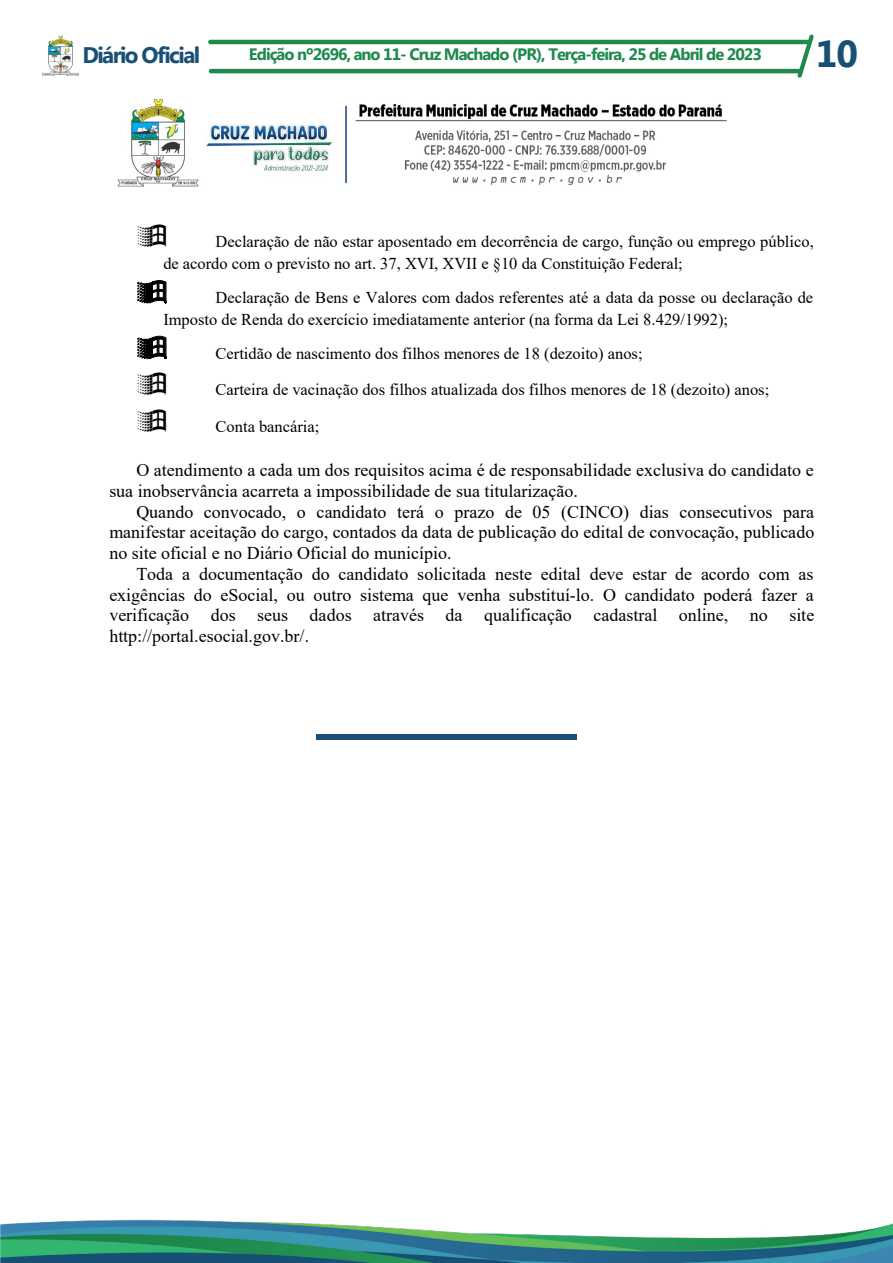
<style>
.page{position:relative;width:893px;height:1263px;background:#fff}
.page>*{position:absolute;margin:0;border:0;box-sizing:border-box;transform-origin:0 0}
.t1{font:700 37.5px "Myanmar Text";color:#175074}
.t2{font:700 22.5px "Myanmar Text";letter-spacing:-.07em;color:#175074}
.t3{font:18px "Times New Roman";color:#000}
.t4{font:16.5px/22px "Times New Roman";color:#000}
.t5{font:700 16.5px "Myanmar Text";letter-spacing:-.06em;color:#20894d}
</style>
<div class="page">
<div style="left:316px;top:734px;width:261px;height:6px;background:#175074"></div>
<hr style="left:208px;top:40px;width:602px;height:4px;background:#20894d;border-radius:2px">
<hr style="left:209px;top:69px;width:593px;height:4px;background:#20894d;border-radius:2px">
<img style="left:43px;top:37px;width:36px;height:38px">
<svg style="left:797px;top:34px;width:17px;height:44px"></svg>
<img style="left:0;top:1219px;width:893px;height:44px">
<img style="left:117px;top:99px;width:610px;height:88px">
<p class="t2" style="left:82px;top:42px;width:119px">Diário Oficial</p>
<p class="t5" style="left:249px;top:45px;width:514px">Edição nº2696, ano 11- Cruz Machado (PR), Terça-feira, 25 de Abril de 2023</p>
<p class="t1" style="left:816px;top:32px;width:44px">10</p>
<p class="t4" style="left:163px;top:231px;width:652px;text-indent:52px">Declaração de não estar aposentado em decorrência de cargo, função ou emprego público, de acordo com o previsto no art. 37, XVI, XVII e §10 da Constituição Federal;</p>
<p class="t4" style="left:163px;top:287px;width:651px;text-indent:52px">Declaração de Bens e Valores com dados referentes até a data da posse ou declaração de<br>Imposto de Renda do exercício imediatamente anterior (na forma da Lei 8.429/1992);</p>
<p class="t4" style="left:216px;top:342px;width:429px">Certidão de nascimento dos filhos menores de 18 (dezoito) anos;</p>
<p class="t4" style="left:216px;top:379px;width:555px">Carteira de vacinação dos filhos atualizada dos filhos menores de 18 (dezoito) anos;</p>
<p class="t4" style="left:216px;top:416px;width:105px">Conta bancária;</p>
<p class="t3" style="left:136px;top:461px;width:679px">O atendimento a cada um dos requisitos acima é de responsabilidade exclusiva do candidato e</p>
<p class="t3" style="left:109px;top:481px;width:470px">sua inobservância acarreta a impossibilidade de sua titularização.</p>
<p class="t3" style="left:136px;top:502px;width:679px">Quando convocado, o candidato terá o prazo de 05 (CINCO) dias consecutivos para</p>
<p class="t3" style="left:109px;top:523px;width:706px">manifestar aceitação do cargo, contados da data de publicação do edital de convocação, publicado</p>
<p class="t3" style="left:109px;top:543px;width:344px">no site oficial e no Diário Oficial do município.</p>
<p class="t3" style="left:136px;top:564px;width:679px">Toda a documentação do candidato solicitada neste edital deve estar de acordo com as</p>
<p class="t3" style="left:109px;top:585px;width:706px">exigências do eSocial, ou outro sistema que venha substituí-lo. O candidato poderá fazer a</p>
<p class="t3" style="left:109px;top:605px;width:706px">verificação dos seus dados através da qualificação cadastral online, no site</p>
<p class="t3" style="left:109px;top:626px;width:201px">http://portal.esocial.gov.br/.</p>
</div>
